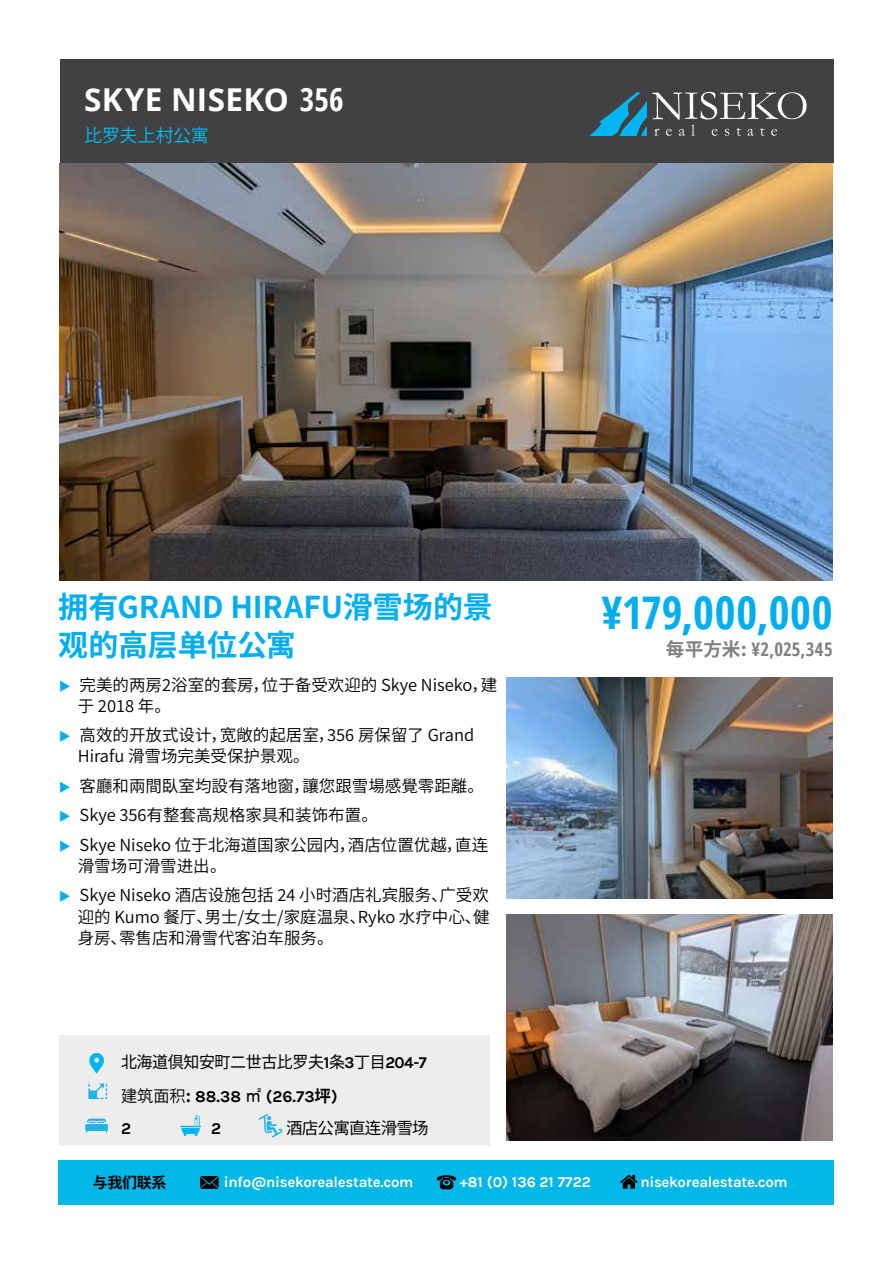
<style>
.page{position:relative;width:893px;height:1263px;background:#fff}
.page>*{position:absolute;margin:0;border:0;box-sizing:border-box;transform-origin:0 0}
.t1{font:700 condensed 45px "Open Sans";letter-spacing:.015em;color:#00aeef}
.t2{font:700 31.5px "Open Sans";letter-spacing:.01em;color:#fff}
.t3{font:700 30px/37.5px "Source Han Sans";letter-spacing:-.01em;color:#00aeef}
.t4{font:700 condensed 18.75px "Open Sans";letter-spacing:.01em;color:#808183}
.t5{font:18px "Noto Sans CJ Kjp";letter-spacing:-.02em;color:#00b7e7}
.t6{font:16.5px/21px "Source Han Sans";color:#000}
.t7{font:16.5px "Source Han Sans";letter-spacing:-.025em;color:#000}
.t8{font:700 16.5px/32.2px "Karla";color:#000}
.t9{font:16.5px "Source Han Sans";letter-spacing:-.045em;color:#000}
.t10{font:700 15px "Karla";letter-spacing:-.02em;color:#fff}
.t11{font:700 15px "Karla";color:#fff}
.t12{font:700 15px "Source Han Sans";letter-spacing:-.02em;color:#000}
.s1{font-stretch:condensed}
.s2{font-family:"Karla";font-weight:700}
.s3{font-family:"Source Han Sans";font-weight:400}
.s4{font-family:"Source Han Sans"}
.s5{font-family:"MS P Gothic";font-weight:400}
.s6{font-family:"Noto Sans CJ Ksc";font-stretch:normal}
</style>
<div class="page">
<div style="left:60px;top:60px;width:773px;height:103px;background:#414042"></div>
<div style="left:59px;top:1035px;width:431px;height:111px;background:#ededee"></div>
<div style="left:58px;top:1160px;width:775px;height:44px;background:#00b7e7"></div>
<svg style="left:436px;top:1175px;width:21px;height:14px"></svg>
<svg style="left:620px;top:1175px;width:18px;height:14px"></svg>
<svg style="left:200px;top:1176px;width:19px;height:13px"></svg>
<svg style="left:89px;top:1053px;width:15px;height:21px"></svg>
<svg style="left:88px;top:1083px;width:19px;height:16px"></svg>
<svg style="left:589px;top:92px;width:217px;height:44px"></svg>
<svg style="left:85px;top:1118px;width:23px;height:15px"></svg>
<svg style="left:180px;top:1115px;width:21px;height:21px"></svg>
<img style="left:60px;top:163px;width:773px;height:417px">
<img style="left:507px;top:678px;width:326px;height:220px">
<img style="left:507px;top:915px;width:326px;height:225px">
<svg style="left:259px;top:1114px;width:24px;height:23px"></svg>
<h2 class="t2" style="left:84px;top:77px;width:261px">SKYE NISEKO <span class="s1">356</span></h2>
<p class="t5" style="left:84px;top:125px;width:126px">比罗夫上村公寓</p>
<h3 class="t3" style="left:58px;top:589px;width:436px">拥有GRAND HIRAFU滑雪场的景观的高层单位公寓</h3>
<p class="t6" style="left:78px;top:675px;width:421px">完美的两房2浴室的套房，位于备受欢迎的 Skye Niseko，建于 2018 年。</p>
<p class="t6" style="left:78px;top:725px;width:398px">高效的开放式设计，宽敞的起居室，356 房保留了 Grand<br>Hirafu 滑雪场完美受保护景观。</p>
<p class="t6" style="left:80px;top:771px;width:410px;line-height:29.5px">客廳和兩間臥室均設有落地窗，讓您跟雪場感覺零距離。<br>Skye 356有整套高规格家具和装饰布置。<br>Skye Niseko 位于北海道国家公园内，酒店位置优越，直连</p>
<p class="t6" style="left:78px;top:851px;width:413px;line-height:29.5px">滑雪场可滑雪进出。<br>Skye Niseko 酒店设施包括 24 小时酒店礼宾服务、广受欢</p>
<p class="t6" style="left:78px;top:906px;width:413px">迎的 Kumo 餐厅、男士/女士/家庭温泉、Ryko 水疗中心、健身房、零售店和滑雪代客泊车服务。</p>
<p class="t7" style="left:121px;top:1052px;width:307px">北海道倶知安町二世古比罗夫<span class="s2">1</span>条<span class="s2">3</span>丁目<span class="s2">204-7</span></p>
<p class="t8" style="left:121px;top:1080px;width:218px"><span class="s3">建筑面积</span><span class="s4">:</span> 88.38 <span class="s5">㎡</span> (26.73<span class="s4">坪</span>)<br>2</p>
<p class="t8" style="left:211px;top:1113px;width:11px">2</p>
<p class="t9" style="left:286px;top:1119px;width:144px">酒店公寓直连滑雪场</p>
<h1 class="t1" style="left:601px;top:581px;width:233px">¥179,000,000</h1>
<p class="t4" style="left:666px;top:636px;width:168px"><span class="s6">每平方米:</span> ¥2,025,345</p>
<p class="t12" style="left:93px;top:1174px;width:75px">与我们联系</p>
<p class="t10" style="left:224px;top:1173px;width:191px">info@nisekorealestate.com</p>
<p class="t11" style="left:460px;top:1173px;width:133px">+81 (0) 136 21 7722</p>
<p class="t10" style="left:640px;top:1173px;width:149px">nisekorealestate.com</p>
</div>
